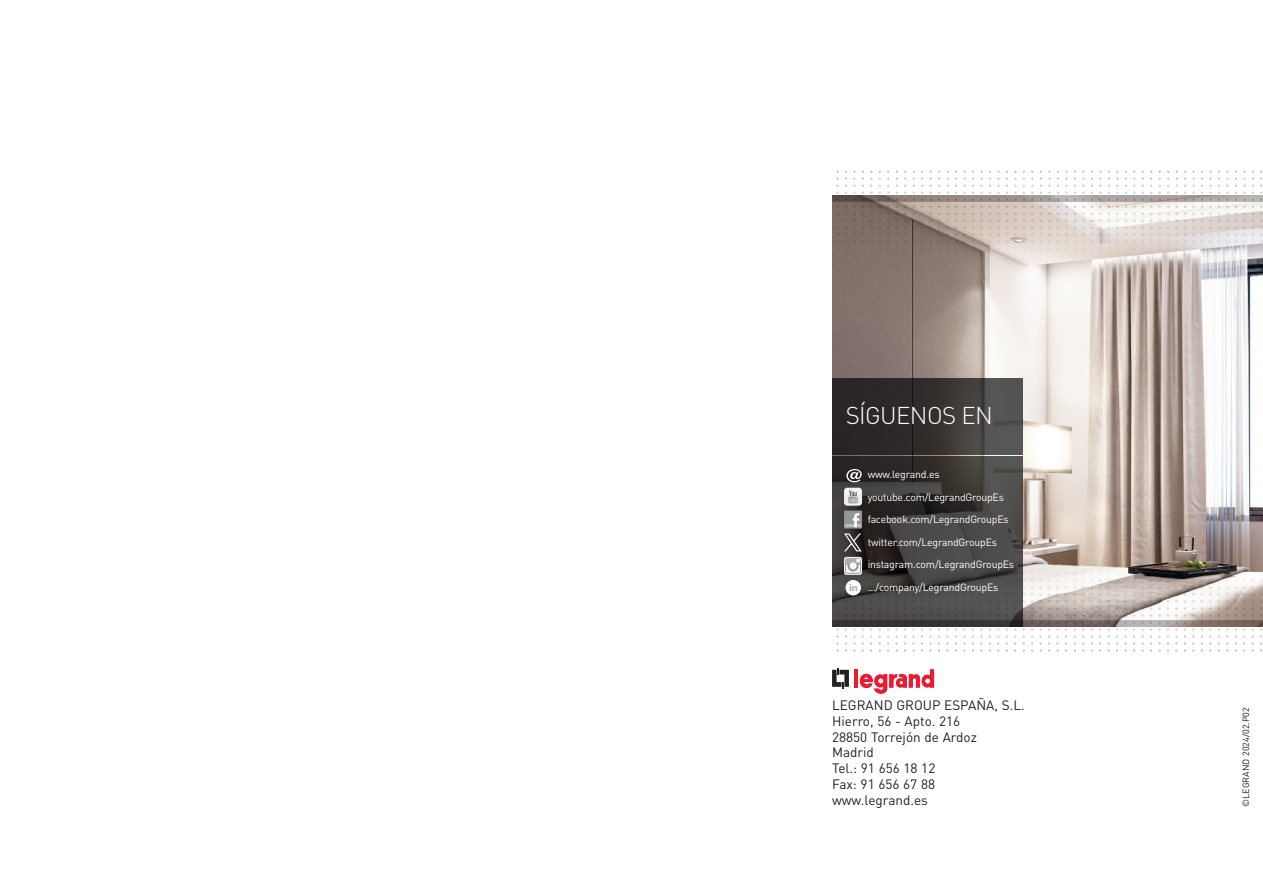
<style>
.page{position:relative;width:1263px;height:893px;background:#fff}
.page>*{position:absolute;margin:0;border:0;box-sizing:border-box;transform-origin:0 0}
.t1{font:300 24px "DINOT";letter-spacing:-.025em;color:#fff}
.t2{font:13.5px/15.8px "DINOT";color:#231f20}
.t3{font:10.5px/22.5px "DINOT";letter-spacing:-.02em;color:#fff}
.t4{font:9px "DINOT";color:#231f20}
</style>
<div class="page">
<img style="left:832px;top:256px;width:431px;height:302px">
<svg style="left:832px;top:170px;width:430px;height:86px"></svg>
<svg style="left:836px;top:171px;width:427px;height:85px"></svg>
<svg style="left:832px;top:196px;width:431px;height:6px;background:#99908b"></svg>
<svg style="left:832px;top:456px;width:190px;height:170px;background:#3d3a39"></svg>
<svg style="left:832px;top:378px;width:190px;height:76px;background:#393534"></svg>
<svg style="left:844px;top:533px;width:18px;height:18px"></svg>
<div style="left:844px;top:511px;width:18px;height:18px;background:#939598"></div>
<svg style="left:845px;top:513px;width:16px;height:14px"></svg>
<div style="left:844px;top:557px;width:18px;height:18px;background:#d9dad9;border-radius:2px"></div>
<svg style="left:844px;top:557px;width:17px;height:17px"></svg>
<div style="left:844px;top:488px;width:18px;height:18px;background:#e5e5e7;border-radius:3px"></div>
<div style="left:844px;top:488px;width:17px;height:17px;background:#fff;border-radius:3px"></div>
<svg style="left:845px;top:489px;width:16px;height:15px"></svg>
<svg style="left:845px;top:489px;width:16px;height:14px"></svg>
<svg style="left:846px;top:469px;width:16px;height:13px"></svg>
<svg style="left:836px;top:558px;width:427px;height:94px"></svg>
<svg style="left:832px;top:668px;width:17px;height:20px"></svg>
<hr style="left:854px;top:669px;width:4px;height:19px;background:#ed028c">
<hr style="left:854px;top:669px;width:4px;height:18px;background:#ee1d23">
<svg style="left:860px;top:669px;width:74px;height:25px"></svg>
<h1 class="t1" style="left:846px;top:399px;width:149px">SÍGUENOS EN</h1>
<p class="t3" style="left:868px;top:463px;width:148px">www.legrand.es youtube.com/LegrandGroupEs facebook.com/LegrandGroupEs twitter.com/LegrandGroupEs instagram.com/LegrandGroupEs .../company/LegrandGroupEs</p>
<p class="t2" style="left:832px;top:697px;width:194px">LEGRAND GROUP ESPAÑA, S.L.<br>Hierro, 56 - Apto. 216<br>28850 Torrejón de Ardoz<br>Madrid<br>Tel.: 91 656 18 12<br>Fax: 91 656 67 88 www.legrand.es</p>
<p class="t4" style="left:1240px;top:807px;width:101px;rotate:-90deg">©LEGRAND 2024/02.P02</p>
</div>
